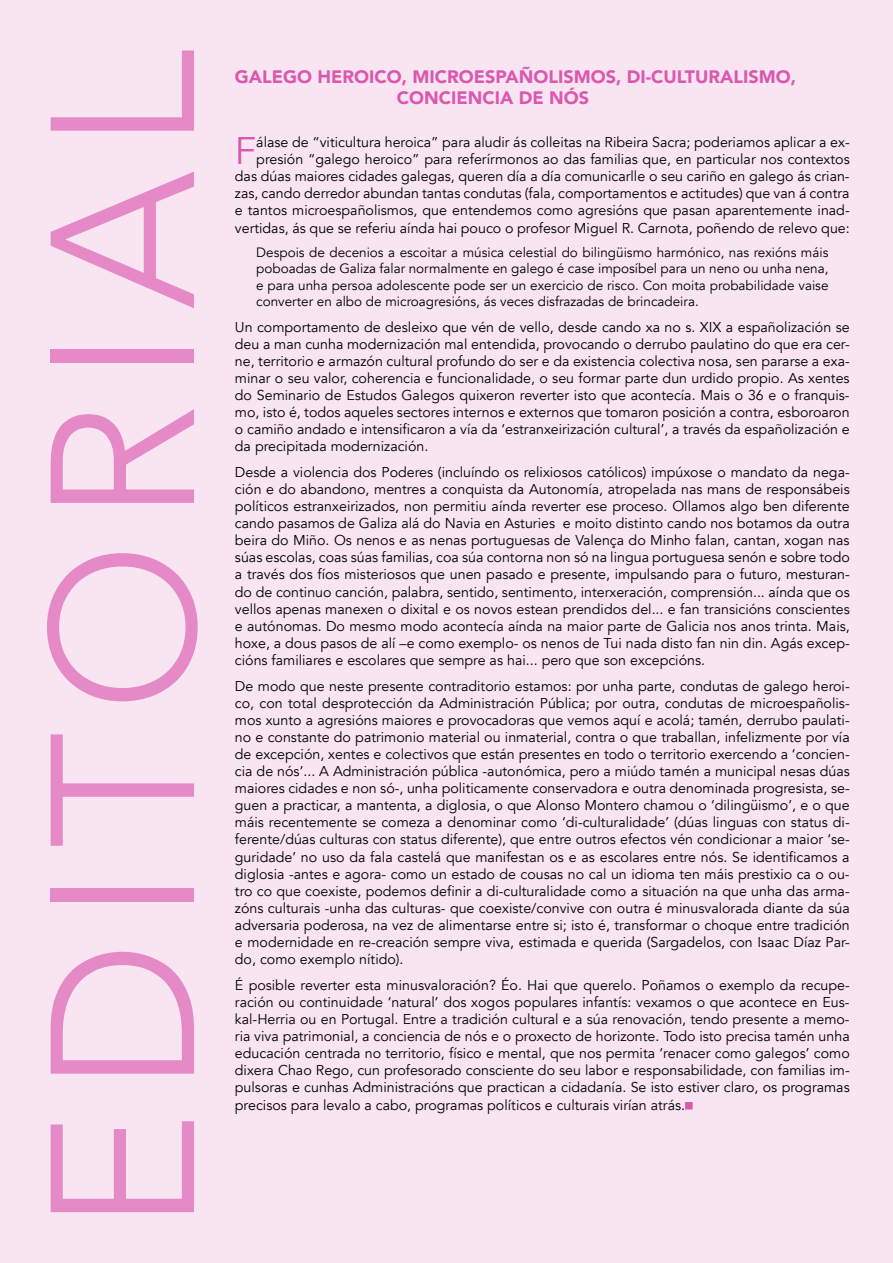
<style>
.page{position:relative;width:893px;height:1263px;background:#f9e5f2}
.page>*{position:absolute;margin:0;border:0;box-sizing:border-box;transform-origin:0 0}
.t1{font:300 202.5px "Avenir";letter-spacing:.1em;color:#e58ac6}
.t2{font:38.4px "Avenir";color:#db58ae}
.t3{font:900 18px/21.6px "Avenir";color:#db58ae}
.t4{font:14.25px/17.1px "Avenir";color:#000;text-align:justify}
.t5{font:13.5px/16.2px "Avenir";color:#000;text-align:justify}
</style>
<div class="page">
<svg style="left:685px;top:1102px;width:8px;height:7px"></svg>
<h1 class="t1" style="left:4px;top:1232px;width:1184px;rotate:-90deg">EDITORIAL</h1>
<p class="t3" style="left:397px;top:65px;width:401px;text-indent:-162px">GALEGO HEROICO, MICROESPAÑOLISMOS, DI-CULTURALISMO,<br>CONCIENCIA DE NÓS</p>
<h2 class="t2" style="left:235px;top:128px;width:23px">F</h2>
<p class="t4" style="left:235px;top:134px;width:616px;text-align:right">álase de “viticultura heroica” para aludir ás colleitas na Ribeira Sacra; poderiamos aplicar a ex&shy;presión “galego heroico” para referírmonos ao das familias que, en particular nos contextos das dúas maiores cidades galegas, queren día a día comunicarlle o seu cariño en galego ás crian&shy;zas, cando derredor abundan tantas condutas (fala, comportamentos e actitudes) que van á contra e tantos microespañolismos, que entendemos como agresións que pasan aparentemente inad&shy;vertidas, ás que se referiu aínda hai pouco o profesor Miguel R. Carnota, poñendo de relevo que:</p>
<p class="t5" style="left:256px;top:245px;width:574px">Despois de decenios a escoitar a música celestial do bilingüismo harmónico, nas rexións máis poboadas de Galiza falar normalmente en galego é case imposíbel para un neno ou unha nena, e para unha persoa adolescente pode ser un exercicio de risco. Con moita probabilidade vaise converter en albo de microagresións, ás veces disfrazadas de brincadeira.</p>
<p class="t4" style="left:235px;top:318px;width:616px">Un comportamento de desleixo que vén de vello, desde cando xa no s. XIX a españolización se deu a man cunha modernización mal entendida, provocando o derrubo paulatino do que era cer&shy;ne, territorio e armazón cultural profundo do ser e da existencia colectiva nosa, sen pararse a exa&shy;minar o seu valor, coherencia e funcionalidade, o seu formar parte dun urdido propio. As xentes do Seminario de Estudos Galegos quixeron reverter isto que acontecía. Mais o 36 e o franquis&shy;mo, isto é, todos aqueles sectores internos e externos que tomaron posición a contra, esboroaron o camiño andado e intensificaron a vía da ‘estranxeirización cultural’, a través da españolización e da precipitada modernización.</p>
<p class="t4" style="left:235px;top:464px;width:616px">Desde a violencia dos Poderes (incluíndo os relixiosos católicos) impúxose o mandato da nega&shy;ción e do abandono, mentres a conquista da Autonomía, atropelada nas mans de responsábeis políticos estranxeirizados, non permitiu aínda reverter ese proceso. Ollamos algo ben diferente cando pasamos de Galiza alá do Navia en Asturies e moito distinto cando nos botamos da outra beira do Miño. Os nenos e as nenas portuguesas de Valença do Minho falan, cantan, xogan nas súas escolas, coas súas familias, coa súa contorna non só na lingua portuguesa senón e sobre todo a través dos fíos misteriosos que unen pasado e presente, impulsando para o futuro, mesturan&shy;do de continuo canción, palabra, sentido, sentimento, interxeración, comprensión... aínda que os vellos apenas manexen o dixital e os novos estean prendidos del... e fan transicións conscientes e autónomas. Do mesmo modo acontecía aínda na maior parte de Galicia nos anos trinta. Mais, hoxe, a dous pasos de alí –e como exemplo- os nenos de Tui nada disto fan nin din. Agás excep&shy;cións familiares e escolares que sempre as hai... pero que son excepcións.</p>
<p class="t4" style="left:235px;top:677px;width:616px">De modo que neste presente contraditorio estamos: por unha parte, condutas de galego heroi&shy;co, con total desprotección da Administración Pública; por outra, condutas de microespañolis&shy;mos xunto a agresións maiores e provocadoras que vemos aquí e acolá; tamén, derrubo paulati&shy;no e constante do patrimonio material ou inmaterial, contra o que traballan, infelizmente por vía de excepción, xentes e colectivos que están presentes en todo o territorio exercendo a ‘concien&shy;cia de nós’... A Administración pública -autonómica, pero a miúdo tamén a municipal nesas dúas maiores cidades e non só-, unha politicamente conservadora e outra denominada progresista, se&shy;guen a practicar, a mantenta, a diglosia, o que Alonso Montero chamou o ‘dilingüismo’, e o que máis recentemente se comeza a denominar como ‘di-culturalidade’ (dúas linguas con status di&shy;ferente/dúas culturas con status diferente), que entre outros efectos vén condicionar a maior ‘se&shy;guridade’ no uso da fala castelá que manifestan os e as escolares entre nós. Se identificamos a diglosia -antes e agora- como un estado de cousas no cal un idioma ten máis prestixio ca o ou&shy;tro co que coexiste, podemos definir a di-culturalidade como a situación na que unha das arma&shy;zóns culturais -unha das culturas- que coexiste/convive con outra é minusvalorada diante da súa adversaria poderosa, na vez de alimentarse entre si; isto é, transformar o choque entre tradición e modernidade en re-creación sempre viva, estimada e querida (Sargadelos, con Isaac Díaz Par&shy;do, como exemplo nítido).</p>
<p class="t4" style="left:235px;top:976px;width:616px">É posible reverter esta minusvaloración? Éo. Hai que querelo. Poñamos o exemplo da recupe&shy;ración ou continuidade ‘natural’ dos xogos populares infantís: vexamos o que acontece en Eus&shy;kal-Herria ou en Portugal. Entre a tradición cultural e a súa renovación, tendo presente a memo&shy;ria viva patrimonial, a conciencia de nós e o proxecto de horizonte. Todo isto precisa tamén unha educación centrada no territorio, físico e mental, que nos permita ‘renacer como galegos’ como dixera Chao Rego, cun profesorado consciente do seu labor e responsabilidade, con familias im&shy;pulsoras e cunhas Administracións que practican a cidadanía. Se isto estiver claro, os programas precisos para levalo a cabo, programas políticos e culturais virían atrás.</p>
</div>
